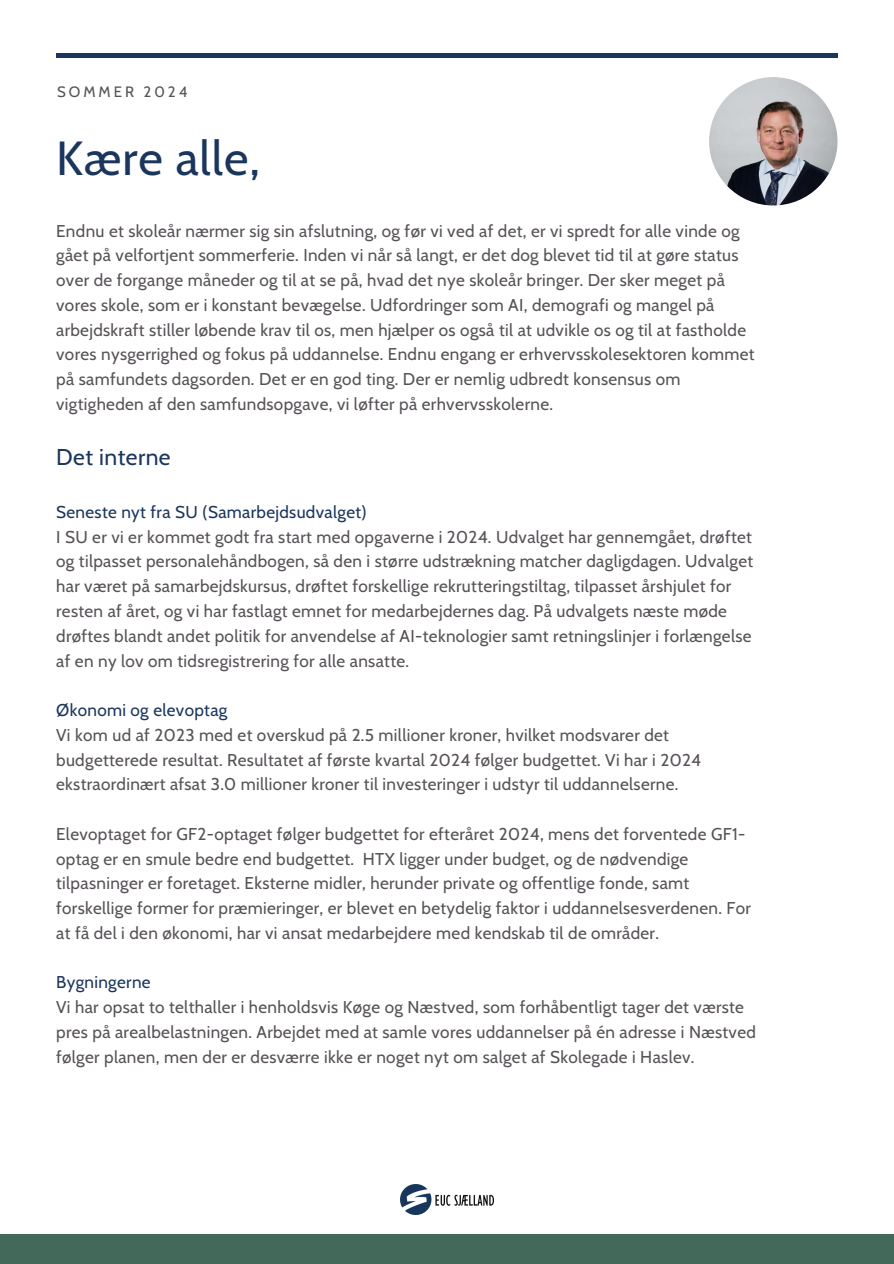
<style>
.page{position:relative;width:894px;height:1264px;background:#fff}
.page>*{position:absolute;margin:0;border:0;box-sizing:border-box;transform-origin:0 0}
.t1{font:47.85px "Cabin";letter-spacing:.02em;color:#1b365d}
.t2{font:22.8px "Cabin";letter-spacing:.02em;color:#1b365d}
.t3{font:17.1px/24.8px "Cabin";letter-spacing:.02em;color:#575257}
.t4{font:15px "Cabin";letter-spacing:.2em;color:#575257}
.s1{color:#1b365d}
</style>
<div class="page">
<div style="left:0;top:1234px;width:893px;height:29px;background:#43695b"></div>
<div style="left:56px;top:53px;width:781px;height:5px;background:#1b365d"></div>
<img style="left:709px;top:77px;width:128px;height:128px">
<img style="left:401px;top:1184px;width:92px;height:30px">
<h3 class="t4" style="left:57px;top:82px;width:132px">SOMMER 2024</h3>
<p class="t1" style="left:56px;top:128px;width:205px">Kære alle,</p>
<p class="t3" style="left:56px;top:218px;width:699px">Endnu et skoleår nærmer sig sin afslutning, og før vi ved af det, er vi spredt for alle vinde og gået på velfortjent sommerferie. Inden vi når så langt, er det dog blevet tid til at gøre status over de forgange måneder og til at se på, hvad det nye skoleår bringer. Der sker meget på vores skole, som er i konstant bevægelse. Udfordringer som AI, demografi og mangel på arbejdskraft stiller løbende krav til os, men hjælper os også til at udvikle os og til at fastholde vores nysgerrighed og fokus på uddannelse. Endnu engang er erhvervsskolesektoren kommet på samfundets dagsorden. Det er en god ting. Der er nemlig udbredt konsensus om vigtigheden af den samfundsopgave, vi løfter på erhvervsskolerne.</p>
<h1 class="t2" style="left:56px;top:443px;width:116px">Det interne</h1>
<h3 class="t3" style="left:56px;top:499px;width:698px"><span class="s1">Seneste nyt fra SU (Samarbejdsudvalget)<br></span>I SU er vi er kommet godt fra start med opgaverne i 2024. Udvalget har gennemgået, drøftet og tilpasset personalehåndbogen, så den i større udstrækning matcher dagligdagen. Udvalget har været på samarbejdskursus, drøftet forskellige rekrutteringstiltag, tilpasset årshjulet for resten af året, og vi har fastlagt emnet for medarbejdernes dag. På udvalgets næste møde drøftes blandt andet politik for anvendelse af AI-teknologier samt retningslinjer i forlængelse af en ny lov om tidsregistrering for alle ansatte.</h3>
<h2 class="t3" style="left:56px;top:697px;width:646px"><span class="s1">Økonomi og elevoptag<br></span>Vi kom ud af 2023 med et overskud på 2.5 millioner kroner, hvilket modsvarer det budgetterede resultat. Resultatet af første kvartal 2024 følger budgettet. Vi har i 2024 ekstraordinært afsat 3.0 millioner kroner til investeringer i udstyr til uddannelserne.</h2>
<h3 class="t3" style="left:56px;top:821px;width:696px">Elevoptaget for GF2-optaget følger budgettet for efteråret 2024, mens det forventede GF1- optag er en smule bedre end budgettet. HTX ligger under budget, og de nødvendige tilpasninger er foretaget. Eksterne midler, herunder private og offentlige fonde, samt forskellige former for præmieringer, er blevet en betydelig faktor i uddannelsesverdenen. For at få del i den økonomi, har vi ansat medarbejdere med kendskab til de områder.</h3>
<h3 class="t3" style="left:56px;top:969px;width:701px"><span class="s1">Bygningerne<br></span>Vi har opsat to telthaller i henholdsvis Køge og Næstved, som forhåbentligt tager det værste pres på arealbelastningen. Arbejdet med at samle vores uddannelser på én adresse i Næstved følger planen, men der er desværre ikke er noget nyt om salget af Skolegade i Haslev.</h3>
</div>
